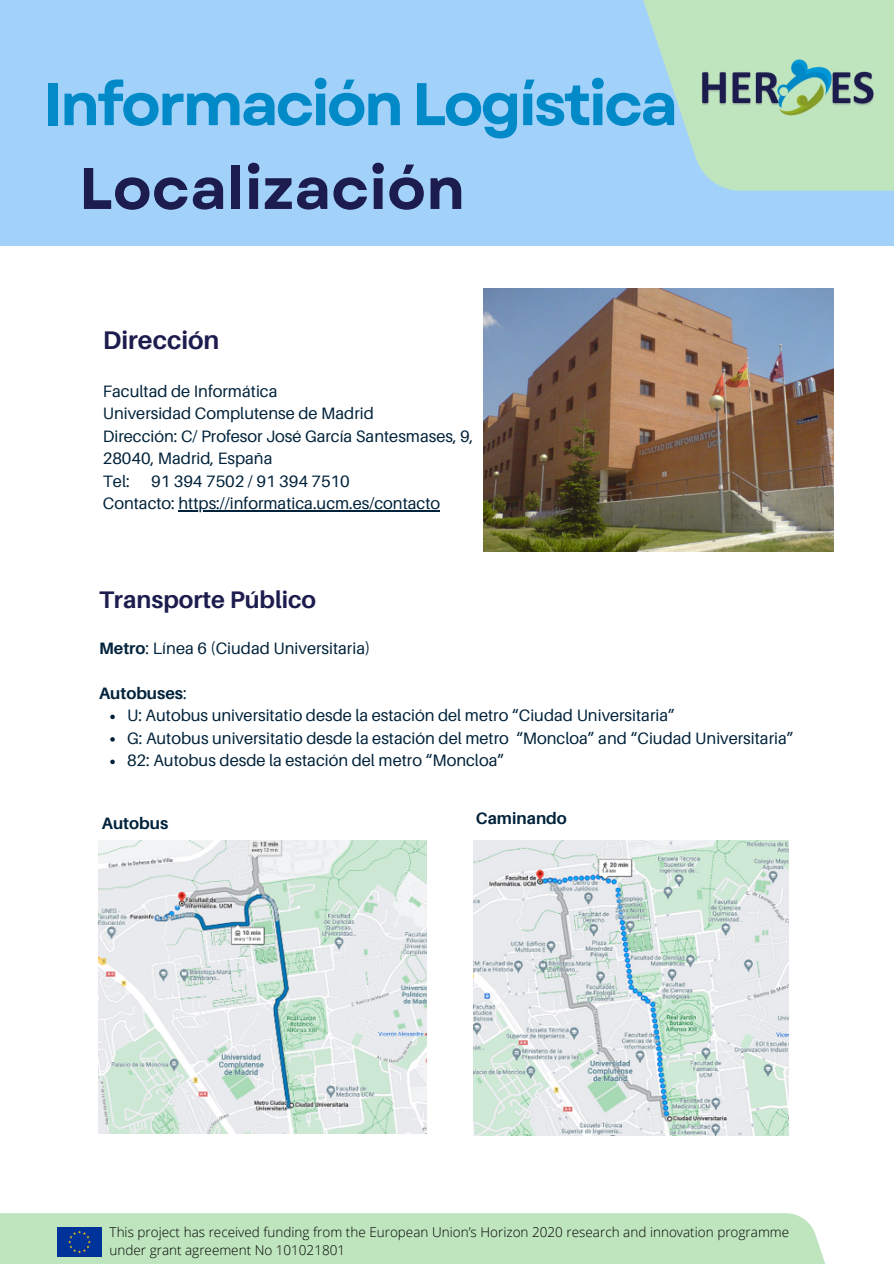
<style>
.page{position:relative;width:894px;height:1264px;background:#fff}
.page>*{position:absolute;margin:0;border:0;box-sizing:border-box;transform-origin:0 0}
.t1{font:700 60px "Garet";letter-spacing:-.05em;color:#0289c7}
.t2{font:700 58.5px "Garet";color:#1d1c4e}
.t3{font:700 25.5px "Aileron";color:#1d1c4e}
.t4{font:700 24px "Aileron";color:#1d1c4e}
.t5{font:16.5px/22.5px "Aileron";color:#00223a}
.t6{font:700 16.5px "Aileron";color:#00223a}
.t7{font:300 13.5px/18px "Open Sans";color:#000}
.s1{font-weight:700}
.s2{font-weight:400}
</style>
<div class="page">
<div style="left:0;top:0;width:893px;height:245px;background:#a2d2fa"></div>
<svg style="left:643px;top:0;width:250px;height:191px;fill:#bfe5bf"></svg>
<div style="left:0;top:1213px;width:835px;height:50px;background:#bfe5bf"></div>
<img style="left:701px;top:60px;width:172px;height:56px">
<img style="left:57px;top:1227px;width:44px;height:29px">
<img style="left:483px;top:288px;width:350px;height:263px">
<img style="left:98px;top:840px;width:328px;height:293px">
<img style="left:473px;top:840px;width:315px;height:295px">
<hr style="left:178px;top:510px;width:262px;height:1px;background:#00223a">
<svg style="left:110px;top:714px;width:5px;height:5px"></svg>
<svg style="left:110px;top:737px;width:5px;height:4px"></svg>
<svg style="left:110px;top:759px;width:5px;height:5px"></svg>
<h4 class="t1" style="left:43px;top:61px;width:636px">Información Logística</h4>
<p class="t2" style="left:79px;top:146px;width:387px">Localización</p>
<h4 class="t3" style="left:103px;top:324px;width:118px">Dirección</h4>
<h2 class="t5" style="left:103px;top:379px;width:372px">Facultad de Informática<br>Universidad Complutense de Madrid<br>Dirección: C/ Profesor José García Santesmases, 9,<br>28040, Madrid, España<br>Tel:</h2>
<h2 class="t5" style="left:103px;top:469px;width:339px;text-indent:48px">91 394 7502 / 91 394 7510<br>Contacto: https://informatica.ucm.es/contacto</h2>
<p class="t4" style="left:99px;top:584px;width:218px">Transporte Público</p>
<p class="t5" style="left:99px;top:636px;width:273px"><span class="s1">Metro</span>: Línea 6 (Ciudad Universitaria)</p>
<p class="t6" style="left:99px;top:683px;width:89px">Autobuses<span class="s2">:</span></p>
<p class="t5" style="left:127px;top:704px;width:549px">U: Autobus universitatio desde la estación del metro “Ciudad Universitaria”</p>
<p class="t5" style="left:127px;top:726px;width:668px">G: Autobus universitatio desde la estación del metro “Moncloa” and “Ciudad Universitaria”</p>
<p class="t5" style="left:127px;top:749px;width:378px">82: Autobus desde la estación del metro “Moncloa”</p>
<p class="t6" style="left:102px;top:812px;width:68px">Autobus</p>
<p class="t6" style="left:475px;top:807px;width:92px">Caminando</p>
<p class="t7" style="left:110px;top:1223px;width:681px">This project has received funding from the European Union’s Horizon 2020 research and innovation programme under grant agreement No 101021801</p>
</div>
